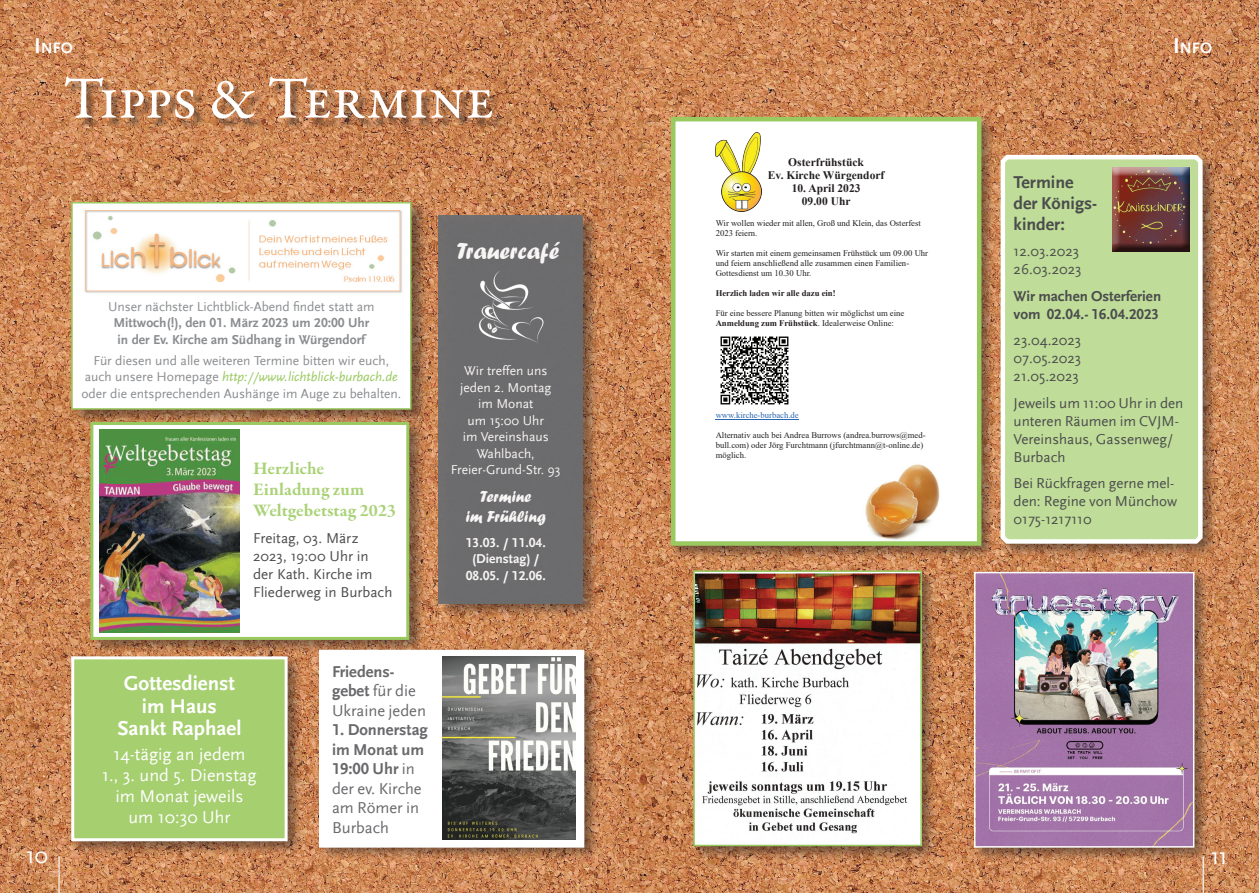
<style>
.page{position:relative;width:1259px;height:893px;background:#fff}
.page>*{position:absolute;margin:0;border:0;box-sizing:border-box;transform-origin:0 0}
.t1{font:60px "Garamond Premr Pro";letter-spacing:-.005em;color:#fff}
.t2{font:24px "Forte";color:#fff}
.t3{font:24px "Scala Sans";color:#fff}
.t4{font:700 21px/22.5px "Scala Sans";color:#fff;text-align:center}
.t5{font:18px/21px "Scala Sans";color:#fff;text-align:center}
.t6{font:700 18px/21px "Garamond Premr Pro";color:#aad277}
.t7{font:700 18px/21px "Scala Sans LF";color:#4b4c4d}
.t8{font:16.5px/19.5px "Scala Sans";color:#69696c}
.t9{font:700 16.5px/19.5px "Scala Sans LF";color:#69696c}
.t10{font:16.5px/19.5px "Forte";color:#fff;text-align:center}
.t11{font:700 15.75px "Scala Sans LF";color:#fff}
.t12{font:15px/18px "Scala Sans";color:#4b4c4d}
.t13{font:700 15px/18px "Scala Sans LF";color:#4b4c4d}
.t14{font:13.5px "Scala Sans";color:#8a8c8f}
.t15{font:13.5px/16.5px "Scala Sans";color:#fff;text-align:center}
.t16{font:700 13.5px/16.5px "Scala Sans LF";color:#8a8c8f;text-align:center}
.t17{font:italic 13.5px "Scala Sans LF";color:#9ac960}
.t18{font:700 13.5px/16.5px "Scala Sans LF";color:#fff;text-align:center}
.t19{font:700 11.55px/13.4px "Times New Roman";color:#231f20;text-align:center}
.t20{font:8.7px/9.9px "Times New Roman";color:#231f20}
.t21{font:700 8.7px "Times New Roman";color:#231f20}
.t22{font:8.7px "Times New Roman";color:#2865b1}
.s1{font-size:22.5px}
.s2{font-family:"Scala Sans";font-style:normal;color:#8a8c8f}
.s3{font-family:"Scala Sans LF";font-weight:700}
.s4{font-family:"Scala Sans";font-weight:400}
.s5{font-weight:700}
</style>
<div class="page">
<img style="left:0;top:0;width:1259px;height:893px">
<div style="left:71px;top:199px;width:358px;height:226px;background:#231f20;opacity:.5"></div>
<div style="left:72px;top:203px;width:339px;height:206px;background:#fff"></div>
<div style="left:71px;top:202px;width:340px;height:208px;border:2px solid #9ac960"></div>
<img style="left:84px;top:210px;width:318px;height:83px">
<div style="left:90px;top:419px;width:337px;height:236px;background:#231f20;opacity:.5"></div>
<div style="left:92px;top:423px;width:316px;height:215px;background:#fff"></div>
<div style="left:90px;top:422px;width:319px;height:218px;border:3px solid #9ac960"></div>
<img style="left:100px;top:430px;width:140px;height:202px">
<div style="left:669px;top:115px;width:326px;height:445px;background:#231f20;opacity:.5"></div>
<div style="left:675px;top:119px;width:302px;height:424px;background:#fff"></div>
<img style="left:715px;top:132px;width:46px;height:80px">
<img style="left:865px;top:464px;width:75px;height:76px">
<hr style="left:715px;top:419px;width:84px;height:1px;background:#2865b1">
<img style="left:720px;top:336px;width:69px;height:69px">
<div style="left:671px;top:117px;width:310px;height:429px;border:4px solid #9ac960"></div>
<div style="left:971px;top:569px;width:238px;height:294px;background:#231f20;opacity:.5"></div>
<img style="left:977px;top:575px;width:214px;height:270px">
<div style="left:974px;top:572px;width:220px;height:276px;border:2px solid #fff"></div>
<div style="left:66px;top:79px;width:436px;height:50px;background:#231f20;opacity:.5"></div>
<div style="left:68px;top:653px;width:235px;height:203px;background:#231f20;opacity:.5"></div>
<div style="left:73px;top:658px;width:213px;height:182px;background:#a6cf70"></div>
<div style="left:71px;top:656px;width:217px;height:185px;border:3px solid #fff"></div>
<div style="left:997px;top:152px;width:220px;height:407px;background:#231f20;opacity:.5"></div>
<svg style="left:998px;top:151px;width:206px;height:395px;background:#c2da9b"></svg>
<div style="left:1110px;top:168px;width:80px;height:83px;background:#231f20;opacity:.75"></div>
<div style="left:437px;top:212px;width:163px;height:407px;background:#231f20;opacity:.5"></div>
<div style="left:438px;top:215px;width:144px;height:389px;background:#6c6d70"></div>
<img style="left:478px;top:271px;width:66px;height:72px">
<div style="left:317px;top:646px;width:283px;height:216px;background:#231f20;opacity:.5"></div>
<div style="left:321px;top:652px;width:261px;height:193px;background:#fff"></div>
<img style="left:442px;top:656px;width:134px;height:183px">
<div style="left:690px;top:567px;width:247px;height:294px;background:#231f20;opacity:.5"></div>
<img style="left:696px;top:573px;width:223px;height:270px">
<div style="left:693px;top:570px;width:229px;height:276px;border:2px solid #9ac960"></div>
<hr style="left:58px;top:857px;width:2px;height:36px;background:#fff">
<hr style="left:1202px;top:857px;width:1px;height:36px;background:#fff">
<h3 class="t11" style="left:34px;top:39px;width:40px"><span class="s1">I</span>NFO</h3>
<h3 class="t11" style="left:1173px;top:39px;width:40px"><span class="s1">I</span>NFO</h3>
<h1 class="t1" style="left:64px;top:62px;width:432px">Tipps &amp; Termine</h1>
<h3 class="t14" style="left:108px;top:299px;width:268px">Unser nächster Lichtblick-Abend findet statt am</h3>
<h3 class="t16" style="left:113px;top:315px;width:257px">Mittwoch(!), den 01. März 2023 um 20:00 Uhr in der Ev. Kirche am Südhang in Würgendorf</h3>
<h3 class="t14" style="left:94px;top:353px;width:297px">Für diesen und alle weiteren Termine bitten wir euch,</h3>
<h3 class="t17" style="left:85px;top:369px;width:315px"><span class="s2">auch unsere Homepage</span> http://www.lichtblick-burbach.de</h3>
<h3 class="t14" style="left:81px;top:386px;width:321px">oder die entsprechenden Aushänge im Auge zu behalten.</h3>
<h3 class="t6" style="left:253px;top:458px;width:144px">Herzliche<br>Einladung zum<br>Weltgebetstag 2023</h3>
<h3 class="t12" style="left:253px;top:529px;width:141px">Freitag, 03. März<br>2023, 19:00 Uhr in der Kath. Kirche im<br>Fliederweg in Burbach</h3>
<h2 class="t2" style="left:457px;top:237px;width:104px">Trauercafé</h2>
<h3 class="t15" style="left:451px;top:363px;width:111px">Wir treffen uns jeden 2. Montag<br>im Monat<br>um 15:00 Uhr<br>im Vereinshaus<br>Wahlbach,<br>Freier-Grund-Str. 93</h3>
<h3 class="t10" style="left:466px;top:487px;width:82px">Termine<br>im Frühling</h3>
<h3 class="t18" style="left:466px;top:535px;width:81px">13.03. / 11.04. (Dienstag) /<br>08.05. / 12.06.</h3>
<h3 class="t4" style="left:117px;top:672px;width:126px">Gottesdienst im Haus<br>Sankt Raphael</h3>
<h3 class="t5" style="left:102px;top:744px;width:156px">14-tägig an jedem<br>1., 3. und 5. Dienstag im Monat jeweils um 10:30 Uhr</h3>
<h3 class="t9" style="left:332px;top:662px;width:64px">Friedens-</h3>
<h3 class="t8" style="left:332px;top:681px;width:95px"><span class="s3">gebet</span> für die<br>Ukraine jeden</h3>
<h3 class="t9" style="left:332px;top:721px;width:97px">1. Donnerstag im Monat um<br>19:00 Uhr <span class="s4">in</span></h3>
<h3 class="t8" style="left:332px;top:779px;width:91px">der ev. Kirche am Römer in<br>Burbach</h3>
<h3 class="t19" style="left:768px;top:155px;width:118px">Osterfrühstück<br>Ev. Kirche Würgendorf</h3>
<h3 class="t19" style="left:791px;top:181px;width:70px">10. April 2023<br>09.00 Uhr</h3>
<p class="t20" style="left:715px;top:218px;width:207px">Wir wollen wieder mit allen, Groß und Klein, das Osterfest<br>2023 feiern.</p>
<p class="t20" style="left:715px;top:248px;width:214px">Wir starten mit einem gemeinsamen Frühstück um 09.00 Uhr und feiern anschließend alle zusammen einen Familien-<br>Gottesdienst um 10.30 Uhr.</p>
<p class="t21" style="left:715px;top:286px;width:121px">Herzlich laden wir alle dazu ein!</p>
<p class="t20" style="left:715px;top:307px;width:190px">Für eine bessere Planung bitten wir möglichst um eine<br><span class="s5">Anmeldung zum Frühstück</span>. Idealerweise Online:</p>
<p class="t22" style="left:715px;top:409px;width:85px">www.kirche-burbach.de</p>
<p class="t20" style="left:715px;top:430px;width:211px">Alternativ auch bei Andrea Burrows (andrea.burrows@med&shy;bull.com) oder Jörg Furchtmann (jfurchtmann@t-online.de) möglich.</p>
<h3 class="t7" style="left:1013px;top:172px;width:85px">Termine der Königs&shy;kinder:</h3>
<h3 class="t12" style="left:1013px;top:243px;width:69px">12.03.2023<br>26.03.2023</h3>
<h3 class="t13" style="left:1013px;top:287px;width:149px">Wir machen Osterferien vom 02.04.- 16.04.2023</h3>
<h3 class="t12" style="left:1013px;top:332px;width:69px;text-align:justify">23.04.2023<br>07.05.2023<br>21.05.2023</h3>
<h3 class="t12" style="left:1013px;top:394px;width:171px">Jeweils um 11:00 Uhr in den unteren Räumen im CVJM-<br>Vereinshaus, Gassenweg/<br>Burbach</h3>
<h3 class="t12" style="left:1013px;top:475px;width:165px">Bei Rückfragen gerne mel&shy;den: Regine von Münchow<br>0175-1217110</h3>
<h2 class="t3" style="left:26px;top:842px;width:24px">10</h2>
<h2 class="t3" style="left:1210px;top:843px;width:19px">11</h2>
</div>
